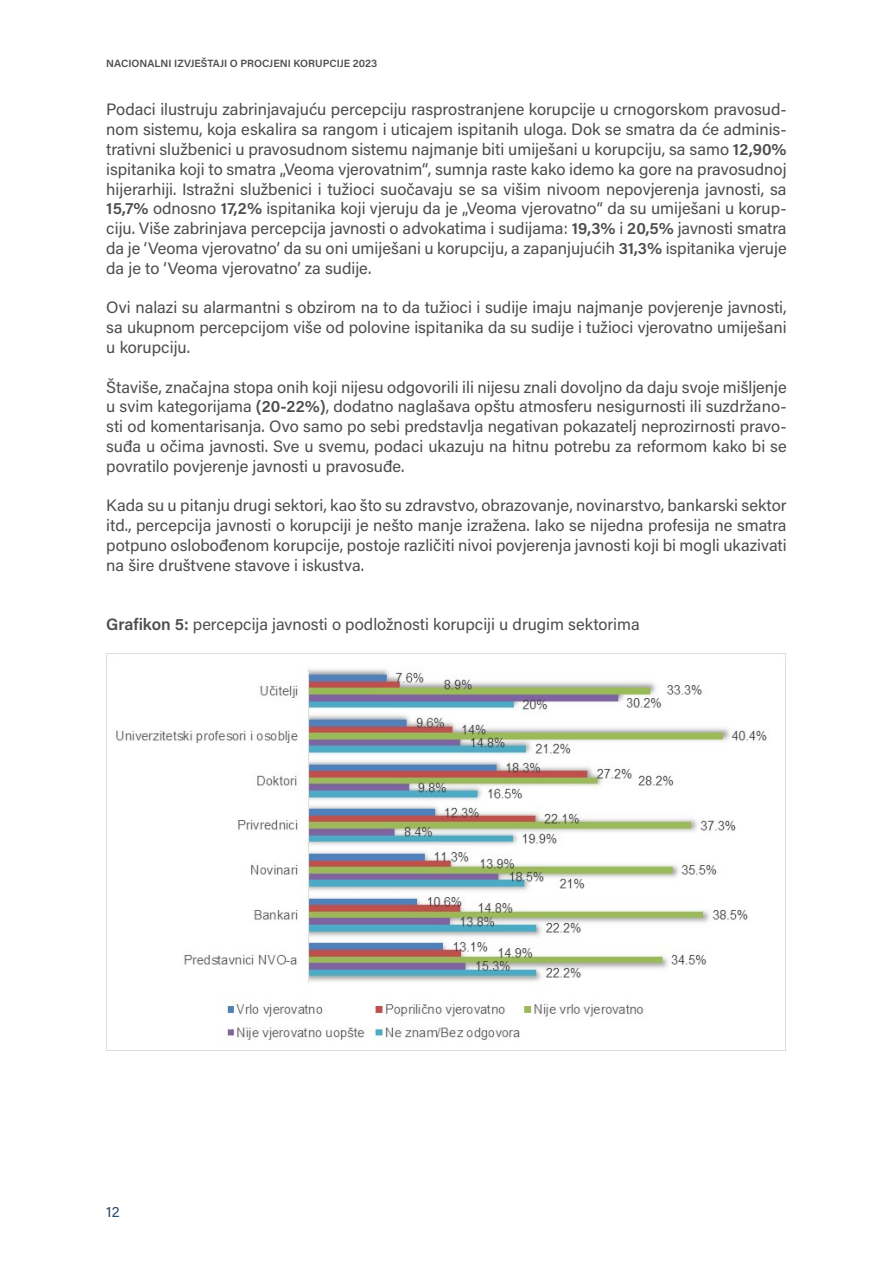
<style>
.page{position:relative;width:893px;height:1263px;background:#fff}
.page>*{position:absolute;margin:0;border:0;box-sizing:border-box;transform-origin:0 0}
.t1{font:16.5px/19.8px "Acumin Pro";color:#4d4d4f;text-align:justify}
.t2{font:15px "Acumin Pro";color:#2a4966}
.t3{font:600 10.5px "Acumin Pro";color:#4d4d4f}
.s1{font-weight:600}
</style>
<div class="page">
<img style="left:116px;top:668px;width:651px;height:372px">
<p class="t3" style="left:106px;top:56px;width:273px">NACIONALNI IZVJEŠTAJI O PROCJENI KORUPCIJE 2023</p>
<p class="t1" style="left:106px;top:99px;width:682px">Podaci ilustruju zabrinjavajuću percepciju rasprostranjene korupcije u crnogorskom pravosud&shy;nom sistemu, koja eskalira sa rangom i uticajem ispitanih uloga. Dok se smatra da će adminis&shy;trativni službenici u pravosudnom sistemu najmanje biti umiješani u korupciju, sa samo <span class="s1">12,90% </span>ispitanika koji to smatra „Veoma vjerovatnim“, sumnja raste kako idemo ka gore na pravosudnoj hijerarhiji. Istražni službenici i tužioci suočavaju se sa višim nivoom nepovjerenja javnosti, sa <span class="s1">15,7%</span> odnosno <span class="s1">17,2%</span> ispitanika koji vjeruju da je „Veoma vjerovatno“ da su umiješani u korup&shy;ciju. Više zabrinjava percepcija javnosti o advokatima i sudijama: <span class="s1">19,3%</span> i <span class="s1">20,5%</span> javnosti smatra da je ‘Veoma vjerovatno’ da su oni umiješani u korupciju, a zapanjujućih <span class="s1">31,3%</span> ispitanika vjeruje da je to ‘Veoma vjerovatno’ za sudije.</p>
<p class="t1" style="left:106px;top:297px;width:682px">Ovi nalazi su alarmantni s obzirom na to da tužioci i sudije imaju najmanje povjerenje javnosti, sa ukupnom percepcijom više od polovine ispitanika da su sudije i tužioci vjerovatno umiješani u korupciju.</p>
<p class="t1" style="left:106px;top:376px;width:682px">Štaviše, značajna stopa onih koji nijesu odgovorili ili nijesu znali dovoljno da daju svoje mišljenje u svim kategorijama <span class="s1">(20-22%)</span>, dodatno naglašava opštu atmosferu nesigurnosti ili suzdržano&shy;sti od komentarisanja. Ovo samo po sebi predstavlja negativan pokazatelj neprozirnosti pravo&shy;suđa u očima javnosti. Sve u svemu, podaci ukazuju na hitnu potrebu za reformom kako bi se povratilo povjerenje javnosti u pravosuđe.</p>
<p class="t1" style="left:106px;top:495px;width:682px">Kada su u pitanju drugi sektori, kao što su zdravstvo, obrazovanje, novinarstvo, bankarski sektor itd., percepcija javnosti o korupciji je nešto manje izražena. Iako se nijedna profesija ne smatra potpuno oslobođenom korupcije, postoje različiti nivoi povjerenja javnosti koji bi mogli ukazivati na šire društvene stavove i iskustva.</p>
<p class="t1" style="left:106px;top:614px;width:535px"><span class="s1">Grafikon 5:</span> percepcija javnosti o podložnosti korupciji u drugim sektorima</p>
<p class="t2" style="left:106px;top:1201px;width:15px">12</p>
</div>
